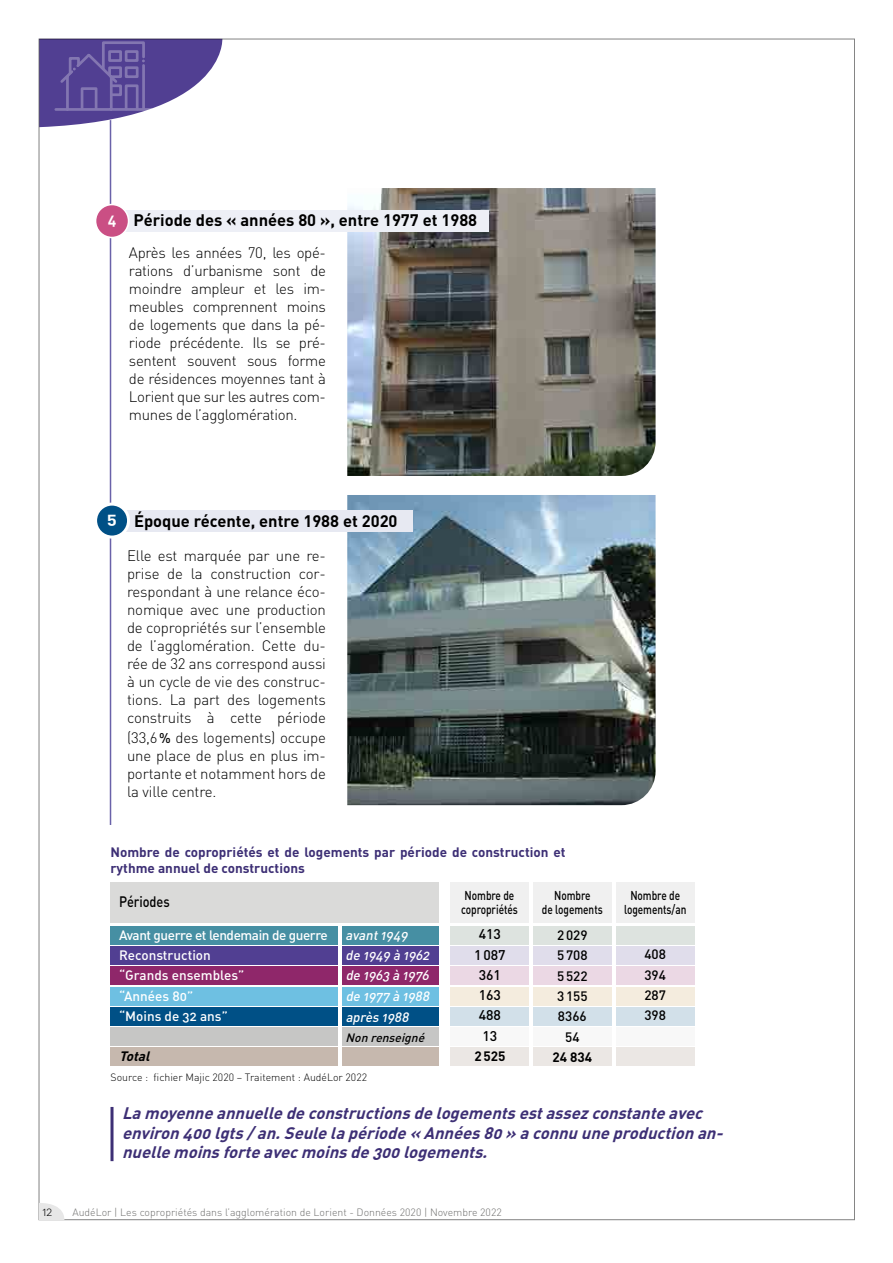
<style>
.page{position:relative;width:893px;height:1263px;background:#fff}
.page>*{position:absolute;margin:0;border:0;box-sizing:border-box;transform-origin:0 0}
.t1{font:italic 16.5px/19.8px "DIN Bold Alternate";color:#3d2f75}
.t2{font:700 16.5px "DIN Pro";color:#000}
.t3{font:15.45px "DIN Bold Alternate";color:#fff;scale:1.18 1}
.t4{font:300 15px/18px "DIN Pro";letter-spacing:-.01em;color:#000;text-align:justify}
.t5{font:15px "DIN Medium Alternate";letter-spacing:-.005em;color:#000;scale:.85 1}
.t6{font:14.7px "DIN Bold Alternate";color:#fff}
.t7{font:500 13.95px/20.2px "DIN Pro";color:#000;text-align:center}
.t8{font:700 13.5px/16.2px "DIN Pro";color:#3d2f75}
.t9{font:13.5px/20.2px "DIN Medium Alternate";color:#fff}
.t10{font:italic 13.5px/20.4px "DIN Medium Alternate";color:#fff}
.t11{font:500 13.5px/20.2px "DIN Pro";color:#000;text-align:center}
.t12{font:700 13.5px "DIN Pro";color:#000}
.t13{font:italic 13.5px "DIN Bold Alternate";color:#000}
.t14{font:12.75px/13.5px "DIN Medium Alternate";letter-spacing:-.005em;color:#000;text-align:center;scale:.79 1}
.t15{font:italic 12px "DIN Medium Alternate";color:#000}
.t16{font:12px "DIN Light Alternate";color:#000}
.t17{font:300 10.5px "DIN Pro";color:#6f6f6e}
.t18{font:300 10.5px "DIN Pro";color:#000}
.s1{font-family:"DIN Medium Alternate";font-weight:400;font-size:13.95px}
</style>
<div class="page">
<svg style="left:41px;top:41px;width:181px;height:86px"></svg>
<svg style="left:39px;top:1203px;width:27px;height:17px"></svg>
<hr style="left:110px;top:120px;width:1px;height:705px;background:#6a62a9">
<img style="left:347px;top:188px;width:309px;height:288px">
<img style="left:347px;top:495px;width:309px;height:310px">
<hr style="left:111px;top:1107px;width:3px;height:54px;background:#3d2f75">
<div style="left:450px;top:987px;width:79px;height:18px;background:#f4ecde"></div>
<div style="left:450px;top:946px;width:79px;height:19px;background:#e0ddeb"></div>
<div style="left:450px;top:1027px;width:79px;height:19px;background:#f8f8f8"></div>
<div style="left:450px;top:926px;width:79px;height:18px;background:#dde3df"></div>
<div style="left:450px;top:1007px;width:79px;height:18px;background:#d2e0e9"></div>
<div style="left:450px;top:967px;width:79px;height:18px;background:#ebd8e4"></div>
<div style="left:450px;top:1048px;width:79px;height:18px;background:#ebe7e4"></div>
<div style="left:533px;top:987px;width:79px;height:18px;background:#f4ecde"></div>
<div style="left:533px;top:946px;width:79px;height:19px;background:#e0ddeb"></div>
<div style="left:533px;top:1027px;width:79px;height:19px;background:#f8f8f8"></div>
<div style="left:533px;top:926px;width:79px;height:18px;background:#dde3df"></div>
<div style="left:533px;top:1007px;width:79px;height:18px;background:#d2e0e9"></div>
<div style="left:533px;top:967px;width:79px;height:18px;background:#ebd8e4"></div>
<div style="left:533px;top:1048px;width:79px;height:18px;background:#ebe7e4"></div>
<div style="left:616px;top:987px;width:79px;height:18px;background:#f4ecde"></div>
<div style="left:616px;top:946px;width:79px;height:19px;background:#e0ddeb"></div>
<div style="left:616px;top:1027px;width:79px;height:19px;background:#f8f8f8"></div>
<div style="left:616px;top:926px;width:79px;height:18px;background:#dde3df"></div>
<div style="left:616px;top:1007px;width:79px;height:18px;background:#d2e0e9"></div>
<div style="left:616px;top:967px;width:79px;height:18px;background:#ebd8e4"></div>
<div style="left:616px;top:1048px;width:79px;height:18px;background:#ebe7e4"></div>
<div style="left:111px;top:987px;width:227px;height:18px;background:#6ec0e2"></div>
<div style="left:111px;top:946px;width:227px;height:19px;background:#513f92"></div>
<div style="left:111px;top:1027px;width:227px;height:19px;background:#c6c6c5"></div>
<div style="left:111px;top:926px;width:227px;height:18px;background:#468fa3"></div>
<div style="left:111px;top:1007px;width:227px;height:18px;background:#005086"></div>
<div style="left:111px;top:967px;width:227px;height:18px;background:#8f276a"></div>
<div style="left:111px;top:1048px;width:227px;height:18px;background:#c6b8ae"></div>
<div style="left:450px;top:882px;width:79px;height:41px;background:#f0f0f0"></div>
<div style="left:533px;top:882px;width:79px;height:41px;background:#f0f0f0"></div>
<div style="left:616px;top:882px;width:79px;height:41px;background:#f0f0f0"></div>
<div style="left:111px;top:882px;width:245px;height:41px;background:#dadad9"></div>
<div style="left:342px;top:882px;width:97px;height:41px;background:#dadad9"></div>
<div style="left:342px;top:987px;width:96px;height:18px;background:#6ec0e2"></div>
<div style="left:342px;top:946px;width:96px;height:19px;background:#513f92"></div>
<div style="left:342px;top:1027px;width:96px;height:19px;background:#c6c6c5"></div>
<div style="left:342px;top:926px;width:96px;height:18px;background:#468fa3"></div>
<div style="left:342px;top:1007px;width:96px;height:18px;background:#005086"></div>
<div style="left:342px;top:967px;width:96px;height:18px;background:#8f276a"></div>
<div style="left:342px;top:1048px;width:96px;height:18px;background:#c6b8ae"></div>
<div style="left:112px;top:210px;width:376px;height:22px;background:#edeff6"></div>
<div style="left:115px;top:510px;width:297px;height:21px;background:#e7e9f2"></div>
<div style="left:96px;top:205px;width:33px;height:32px;background:#ca4f84;border-radius:50%"></div>
<div style="left:95px;top:204px;width:34px;height:34px;border:2px solid #fff;border-radius:50%"></div>
<div style="left:96px;top:504px;width:33px;height:33px;background:#005086;border-radius:50%"></div>
<div style="left:94px;top:503px;width:36px;height:35px;border:3px solid #fff;border-radius:50%"></div>
<p class="t6" style="left:108px;top:210px;width:10px">4</p>
<p class="t2" style="left:133px;top:209px;width:345px">Période des « années 80 », entre 1977 et 1988</p>
<p class="t4" style="left:129px;top:243px;width:199px">Après les années 70, les opé&shy;rations d’urbanisme sont de moindre ampleur et les im&shy;meubles comprennent moins de logements que dans la pé&shy;riode précédente. Ils se pré&shy;sentent souvent sous forme de résidences moyennes tant à Lorient que sur les autres com&shy;munes de l’agglomération.</p>
<p class="t3" style="left:107px;top:508px;width:10px">5</p>
<p class="t2" style="left:134px;top:510px;width:265px">Époque récente, entre 1988 et 2020</p>
<p class="t4" style="left:127px;top:546px;width:200px">Elle est marquée par une re&shy;prise de la construction cor&shy;respondant à une relance éco&shy;nomique avec une production de copropriétés sur l’ensemble de l’agglomération. Cette du&shy;rée de 32 ans correspond aussi à un cycle de vie des construc&shy;tions. La part des logements construits à cette période</p>
<p class="t4" style="left:127px;top:728px;width:200px">(33,6<span class="s1">%</span> des logements) occupe une place de plus en plus im&shy;portante et notamment hors de la ville centre.</p>
<p class="t8" style="left:111px;top:843px;width:457px">Nombre de copropriétés et de logements par période de construction et rythme annuel de constructions</p>
<p class="t5" style="left:119px;top:892px;width:61px">Périodes</p>
<p class="t9" style="left:119px;top:924px;width:210px">Avant guerre et lendemain de guerre<br>Reconstruction<br>“Grands ensembles”<br>“Années 80”<br>“Moins de 32 ans”</p>
<p class="t13" style="left:119px;top:1048px;width:36px">Total</p>
<p class="t10" style="left:346px;top:924px;width:88px">avant1949<br>de 1949 à 1962 de 1963 à 1976 de 1977 à 1988 après 1988</p>
<p class="t15" style="left:346px;top:1030px;width:84px">Non renseigné</p>
<p class="t14" style="left:461px;top:888px;width:73px;text-align:left">Nombre de copropriétés</p>
<p class="t14" style="left:542px;top:888px;width:79px">Nombre<br>de logements</p>
<p class="t14" style="left:624px;top:888px;width:80px">Nombre de logements/an</p>
<p class="t7" style="left:474px;top:924px;width:33px">413<br>1087<br>361<br>163<br>488<br>13</p>
<p class="t12" style="left:474px;top:1047px;width:33px">2525</p>
<p class="t11" style="left:557px;top:925px;width:32px">2029<br>5708<br>5522<br>3155<br>8366<br>54</p>
<p class="t12" style="left:552px;top:1048px;width:41px">24 834</p>
<p class="t11" style="left:644px;top:944px;width:23px;text-align:justify">408<br>394<br>287<br>398</p>
<p class="t18" style="left:111px;top:1069px;width:258px">Source : fichier Majic 2020 – Traitement : AudéLor 2022</p>
<p class="t1" style="left:122px;top:1102px;width:607px">Lamoyenneannuelledeconstructionsdelogementsestassezconstanteavec environ400lgts/an.Seulelapériode« Années80» aconnuuneproductionan&shy;nuellemoinsforteavecmoinsde300logements.</p>
<p class="t16" style="left:42px;top:1204px;width:12px">12</p>
<p class="t17" style="left:72px;top:1205px;width:431px">AudéLor | Les copropriétés dans l’agglomération de Lorient - Données 2020 | Novembre 2022</p>
</div>
